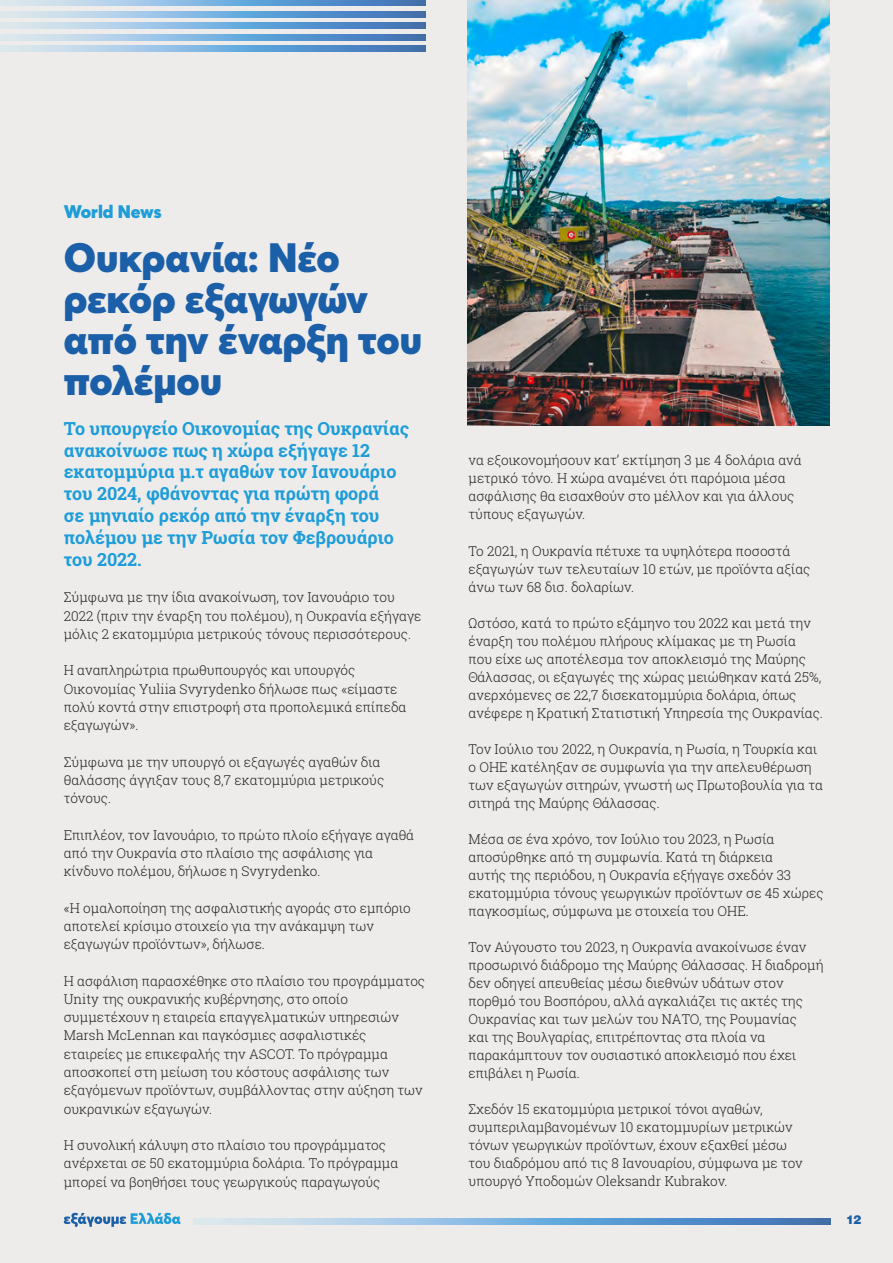
<style>
.page{position:relative;width:893px;height:1263px;background:#edeceb}
.page>*{position:absolute;margin:0;border:0;box-sizing:border-box;transform-origin:0 0}
.t1{font:900 40.5px/40.8px "Averta";letter-spacing:-.005em;color:#1b5fa9}
.t2{font:700 18px/21.9px "Roboto Slab";letter-spacing:-.005em;color:#1e9dd8}
.t3{font:900 18px "Averta";color:#1e9dd8}
.t4{font:300 13.5px/18px "Roboto Slab";color:#231f20}
.t5{font:900 12px "UB Helvetica";color:#1b5fa9}
</style>
<div class="page">
<svg style="left:0;top:0;width:426px;height:6px;background:#83b0d9"></svg>
<svg style="left:0;top:23px;width:426px;height:6px;background:#83b0d9"></svg>
<svg style="left:0;top:46px;width:426px;height:5px;background:#83b0d9"></svg>
<svg style="left:0;top:11px;width:426px;height:6px;background:#83b0d9"></svg>
<svg style="left:0;top:34px;width:426px;height:6px;background:#83b0d9"></svg>
<svg style="left:64px;top:1213px;width:117px;height:14px"></svg>
<svg style="left:194px;top:1219px;width:637px;height:5px;background:#83b0d9"></svg>
<img style="left:468px;top:0;width:361px;height:425px">
<h2 class="t3" style="left:64px;top:200px;width:99px">World News</h2>
<h1 class="t1" style="left:64px;top:237px;width:360px">Ουκρανία: Νέο ρεκόρ εξαγωγών από την έναρξη του πολέμου</h1>
<h2 class="t2" style="left:64px;top:417px;width:347px">Το υπουργείο Οικονομίας της Ουκρανίας ανακοίνωσε πως η χώρα εξήγαγε 12 εκατομμύρια μ.τ αγαθών τον Ιανουάριο του 2024, φθάνοντας για πρώτη φορά<br>σε μηνιαίο ρεκόρ από την έναρξη του πολέμου με την Ρωσία τον Φεβρουάριο του 2022.</h2>
<p class="t4" style="left:64px;top:588px;width:359px">Σύμφωνα με την ίδια ανακοίνωση, τον Ιανουάριο του<br>2022 (πριν την έναρξη του πολέμου), η Ουκρανία εξήγαγε μόλις 2 εκατομμύρια μετρικούς τόνους περισσότερους.</p>
<p class="t4" style="left:64px;top:661px;width:344px">Η αναπληρώτρια πρωθυπουργός και υπουργός Οικονομίας Yuliia Svyrydenko δήλωσε πως «είμαστε πολύ κοντά στην επιστροφή στα προπολεμικά επίπεδα εξαγωγών».</p>
<p class="t4" style="left:64px;top:752px;width:322px">Σύμφωνα με την υπουργό οι εξαγωγές αγαθών δια θαλάσσης άγγιξαν τους 8,7 εκατομμύρια μετρικούς τόνους.</p>
<p class="t4" style="left:64px;top:825px;width:352px">Επιπλέον, τον Ιανουάριο, το πρώτο πλοίο εξήγαγε αγαθά από την Ουκρανία στο πλαίσιο της ασφάλισης για κίνδυνο πολέμου, δήλωσε η Svyrydenko.</p>
<p class="t4" style="left:64px;top:898px;width:349px">«Η ομαλοποίηση της ασφαλιστικής αγοράς στο εμπόριο αποτελεί κρίσιμο στοιχείο για την ανάκαμψη των εξαγωγών προϊόντων», δήλωσε.</p>
<p class="t4" style="left:64px;top:971px;width:363px">Η ασφάλιση παρασχέθηκε στο πλαίσιο του προγράμματος Unity της ουκρανικής κυβέρνησης, στο οποίο συμμετέχουν η εταιρεία επαγγελματικών υπηρεσιών Marsh McLennan και παγκόσμιες ασφαλιστικές εταιρείες με επικεφαλής την ASCOT. Το πρόγραμμα αποσκοπεί στη μείωση του κόστους ασφάλισης των εξαγόμενων προϊόντων, συμβάλλοντας στην αύξηση των ουκρανικών εξαγωγών.</p>
<p class="t4" style="left:64px;top:1135px;width:336px">Η συνολική κάλυψη στο πλαίσιο του προγράμματος ανέρχεται σε 50 εκατομμύρια δολάρια. Το πρόγραμμα μπορεί να βοηθήσει τους γεωργικούς παραγωγούς</p>
<p class="t4" style="left:468px;top:451px;width:335px">να εξοικονομήσουν κατ’ εκτίμηση 3 με 4 δολάρια ανά μετρικό τόνο. Η χώρα αναμένει ότι παρόμοια μέσα ασφάλισης θα εισαχθούν στο μέλλον και για άλλους τύπους εξαγωγών.</p>
<p class="t4" style="left:468px;top:541px;width:343px">Το 2021, η Ουκρανία πέτυχε τα υψηλότερα ποσοστά εξαγωγών των τελευταίων 10 ετών, με προϊόντα αξίας άνω των 68 δισ. δολαρίων.</p>
<p class="t4" style="left:468px;top:613px;width:356px">Ωστόσο, κατά το πρώτο εξάμηνο του 2022 και μετά την έναρξη του πολέμου πλήρους κλίμακας με τη Ρωσία που είχε ως αποτέλεσμα τον αποκλεισμό της Μαύρης Θάλασσας, οι εξαγωγές της χώρας μειώθηκαν κατά 25%, ανερχόμενες σε 22,7 δισεκατομμύρια δολάρια, όπως ανέφερε η Κρατική Στατιστική Υπηρεσία της Ουκρανίας.</p>
<p class="t4" style="left:468px;top:739px;width:356px">Τον Ιούλιο του 2022, η Ουκρανία, η Ρωσία, η Τουρκία και ο ΟΗΕ κατέληξαν σε συμφωνία για την απελευθέρωση των εξαγωγών σιτηρών, γνωστή ως Πρωτοβουλία για τα σιτηρά της Μαύρης Θάλασσας.</p>
<p class="t4" style="left:468px;top:830px;width:357px">Μέσα σε ένα χρόνο, τον Ιούλιο του 2023, η Ρωσία αποσύρθηκε από τη συμφωνία. Κατά τη διάρκεια<br>αυτής της περιόδου, η Ουκρανία εξήγαγε σχεδόν 33 εκατομμύρια τόνους γεωργικών προϊόντων σε 45 χώρες παγκοσμίως, σύμφωνα με στοιχεία του ΟΗΕ.</p>
<p class="t4" style="left:468px;top:938px;width:357px">Τον Αύγουστο του 2023, η Ουκρανία ανακοίνωσε έναν προσωρινό διάδρομο της Μαύρης Θάλασσας. Η διαδρομή δεν οδηγεί απευθείας μέσω διεθνών υδάτων στον πορθμό του Βοσπόρου, αλλά αγκαλιάζει τις ακτές της Ουκρανίας και των μελών του ΝΑΤΟ, της Ρουμανίας<br>και της Βουλγαρίας, επιτρέποντας στα πλοία να παρακάμπτουν τον ουσιαστικό αποκλεισμό που έχει επιβάλει η Ρωσία.</p>
<p class="t4" style="left:468px;top:1100px;width:336px">Σχεδόν 15 εκατομμύρια μετρικοί τόνοι αγαθών, συμπεριλαμβανομένων 10 εκατομμυρίων μετρικών τόνων γεωργικών προϊόντων, έχουν εξαχθεί μέσω του διαδρόμου από τις 8 Ιανουαρίου, σύμφωνα με τον υπουργό Υποδομών Oleksandr Kubrakov.</p>
<p class="t5" style="left:846px;top:1212px;width:17px">12</p>
</div>
